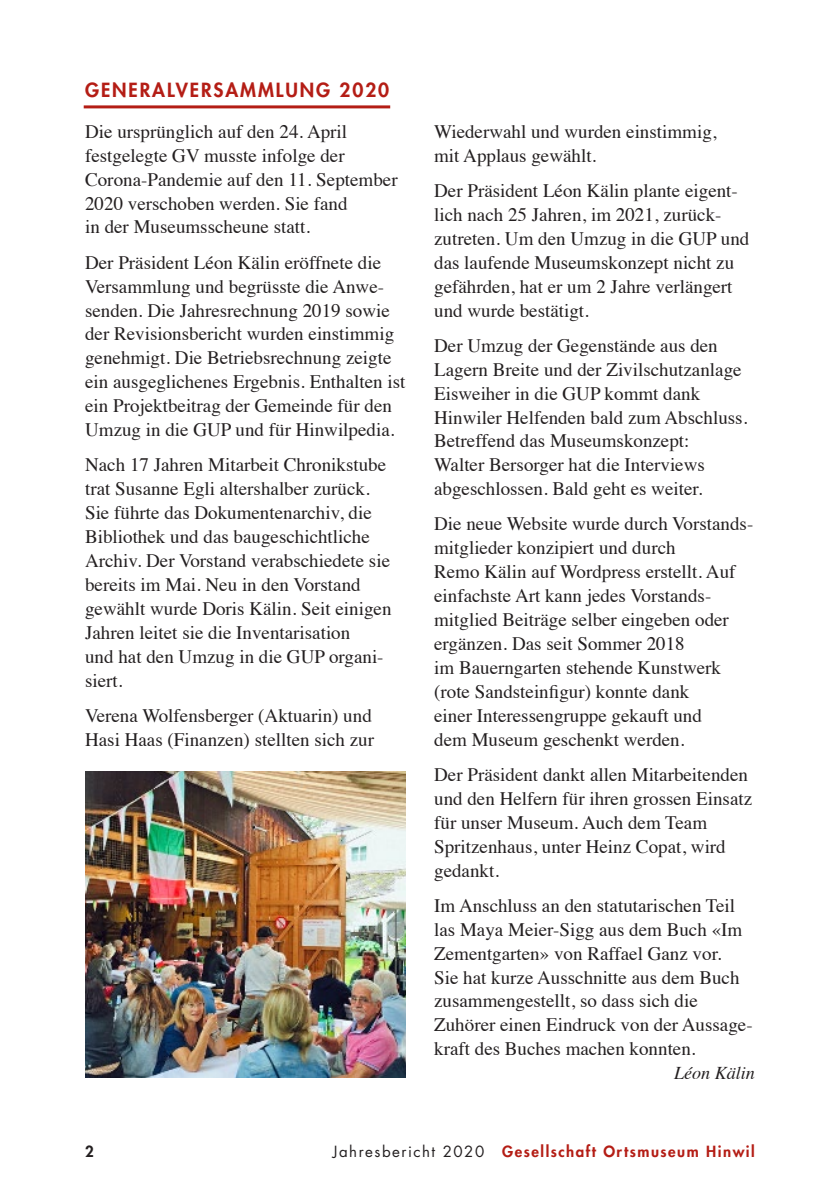
<style>
.page{position:relative;width:840px;height:1191px;background:#fff}
.page>*{position:absolute;margin:0;border:0;box-sizing:border-box;transform-origin:0 0}
.Grundtext{font:19px/24px "Times";color:#231f20}
.ZT{font:800 19px "Futura";letter-spacing:.1em;color:#b41d15}
.Grundtext-2{font:italic 18px "Times";color:#231f20}
.t1{font:800 15px "Futura";letter-spacing:.1em;color:#b41d15}
.t2{font:800 15px "Futura";color:#231f20}
.s1{font-weight:400;color:#231f20}
</style>
<div class="page">
<hr style="left:84px;top:105px;width:306px;height:3px;background:#b41d15">
<img style="left:85px;top:771px;width:320px;height:306px">
<p class="ZT" style="left:85px;top:77px;width:305px">GENERALVERSAMMLUNG 2020</p>
<p class="Grundtext" style="left:85px;top:118px;width:314px">Die ursprünglich auf den 24. April festgelegte GV musste infolge der Corona-Pandemie auf den 11. September 2020 verschoben werden. Sie fand<br>in der Museumsscheune statt.</p>
<p class="Grundtext" style="left:85px;top:249px;width:321px">Der Präsident Léon Kälin eröffnete die Versammlung und begrüsste die Anwe&shy;senden. Die Jahresrechnung 2019 sowie der Revisionsbericht wurden einstimmig genehmigt. Die Betriebsrechnung zeigte ein ausgeglichenes Ergebnis. Enthalten ist ein Projektbeitrag der Gemeinde für den Umzug in die GUP und für Hinwilpedia.</p>
<p class="Grundtext" style="left:85px;top:451px;width:308px">Nach 17 Jahren Mitarbeit Chronikstube trat Susanne Egli altershalber zurück.<br>Sie führte das Dokumentenarchiv, die Bibliothek und das baugeschichtliche Archiv. Der Vorstand verabschiedete sie bereits im Mai. Neu in den Vorstand gewählt wurde Doris Kälin. Seit einigen Jahren leitet sie die Inventarisation<br>und hat den Umzug in die GUP organi&shy;siert.</p>
<p class="Grundtext" style="left:85px;top:702px;width:290px">Verena Wolfensberger (Aktuarin) und<br>Hasi Haas (Finanzen) stellten sich zur</p>
<p class="Grundtext" style="left:434px;top:118px;width:284px">Wiederwahl und wurden einstimmig, mit Applaus gewählt.</p>
<p class="Grundtext" style="left:434px;top:177px;width:316px">Der Präsident Léon Kälin plante eigent&shy;lich nach 25 Jahren, im 2021, zurück&shy;zutreten. Um den Umzug in die GUP und das laufende Museumskonzept nicht zu gefährden, hat er um 2 Jahre verlängert und wurde bestätigt.</p>
<p class="Grundtext" style="left:434px;top:332px;width:314px">Der Umzug der Gegenstände aus den Lagern Breite und der Zivilschutzanlage Eisweiher in die GUP kommt dank Hinwiler Helfenden bald zum Abschluss.<br>Betreffend das Museumskonzept:<br>Walter Bersorger hat die Interviews abgeschlossen. Bald geht es weiter.</p>
<p class="Grundtext" style="left:434px;top:510px;width:320px">Die neue Website wurde durch Vorstands&shy;mitglieder konzipiert und durch<br>Remo Kälin auf Wordpress erstellt. Auf einfachste Art kann jedes Vorstands&shy;mitglied Beiträge selber eingeben oder ergänzen. Das seit Sommer 2018<br>im Bauerngarten stehende Kunstwerk (rote Sandsteinfigur) konnte dank<br>einer Interessengruppe gekauft und<br>dem Museum geschenkt werden.</p>
<p class="Grundtext" style="left:434px;top:761px;width:319px">Der Präsident dankt allen Mitarbeitenden und den Helfern für ihren grossen Einsatz für unser Museum. Auch dem Team<br>Spritzenhaus, unter Heinz Copat, wird gedankt.</p>
<p class="Grundtext" style="left:434px;top:892px;width:320px">Im Anschluss an den statutarischen Teil las Maya Meier-Sigg aus dem Buch «Im Zementgarten» von Raffael Ganz vor.<br>Sie hat kurze Ausschnitte aus dem Buch zusammengestellt, so dass sich die Zuhörer einen Eindruck von der Aussage&shy;kraft des Buches machen konnten.</p>
<p class="Grundtext-2" style="left:674px;top:1057px;width:82px">Léon Kälin</p>
<p class="t2" style="left:85px;top:1141px;width:10px">2</p>
<p class="t1" style="left:333px;top:1141px;width:423px"><span class="s1">Jahresbericht 2020</span> Gesellschaft Ortsmuseum Hinwil</p>
</div>
